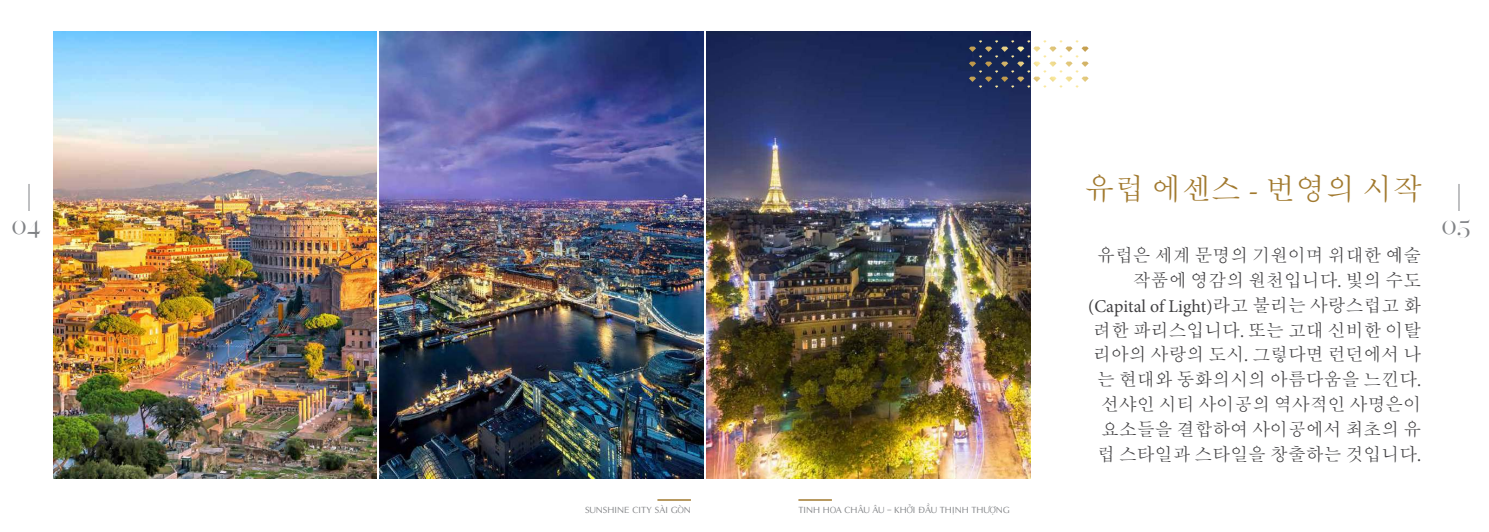
<style>
.page{position:relative;width:1489px;height:532px;background:#fff}
.page>*{position:absolute;margin:0;border:0;box-sizing:border-box;transform-origin:0 0}
.t1{font:500 30px "Adobe Myungjo Std";color:#a1792e}
.t2{font:26.25px "VNF Narziss";color:#808285}
.t3{font:500 18px/24.8px "Adobe Myungjo Std";color:#414042;text-align:right}
.t4{font:18px "Minion Pro";color:#414042}
.t5{font:9px "UTM Aptima";color:#808285}
.s1{font-family:"Minion Pro";font-weight:400}
.s2{font-family:"Myriad Pro"}
.s3{font-family:"Adobe Myungjo Std";font-weight:500}
</style>
<div class="page">
<hr style="left:798px;top:499px;width:34px;height:1px;background:#a1792e">
<hr style="left:657px;top:499px;width:34px;height:1px;background:#a1792e">
<svg style="left:29px;top:184px;width:1px;height:27px"></svg>
<svg style="left:1458px;top:184px;width:1px;height:27px"></svg>
<img style="left:706px;top:32px;width:324px;height:446px">
<img style="left:380px;top:32px;width:324px;height:446px">
<img style="left:53px;top:32px;width:324px;height:446px">
<svg style="left:969px;top:40px;width:120px;height:48px"></svg>
<h1 class="t1" style="left:1084px;top:173px;width:339px">유럽 에센스 <span class="s1">-</span> 번영의 시작</h1>
<h2 class="t2" style="left:11px;top:206px;width:31px">04</h2>
<h2 class="t2" style="left:1441px;top:206px;width:31px">05</h2>
<p class="t5" style="left:585px;top:503px;width:107px">SUNSHINE CITY SÀI GÒN</p>
<p class="t5" style="left:798px;top:503px;width:213px">TINH HOA CHÂU ÂU <span class="s2">–</span> KHỞI ĐẦU THỊNH THƯỢNG</p>
<p class="t3" style="left:1097px;top:243px;width:326px">유럽은 세계 문명의 기원이며 위대한 예술 작품에 영감의 원천입니다<span class="s1">.</span> 빛의 수도</p>
<p class="t4" style="left:1088px;top:294px;width:335px">(Capital of Light)<span class="s3">라고 불리는 사랑스럽고 화</span></p>
<p class="t3" style="left:1093px;top:317px;width:330px;text-align:center">려한 파리스입니다<span class="s1">.</span> 또는 고대 신비한 이탈 리아의 사랑의 도시<span class="s1">.</span> 그렇다면 런던에서 나 는 현대와 동화의시의 아름다움을 느낀다<span class="s1">. </span>선샤인 시티 사이공의 역사적인 사명은이 요소들을 결합하여 사이공에서 최초의 유 럽 스타일과 스타일을 창출하는 것입니다<span class="s1">.</span></p>
</div>
